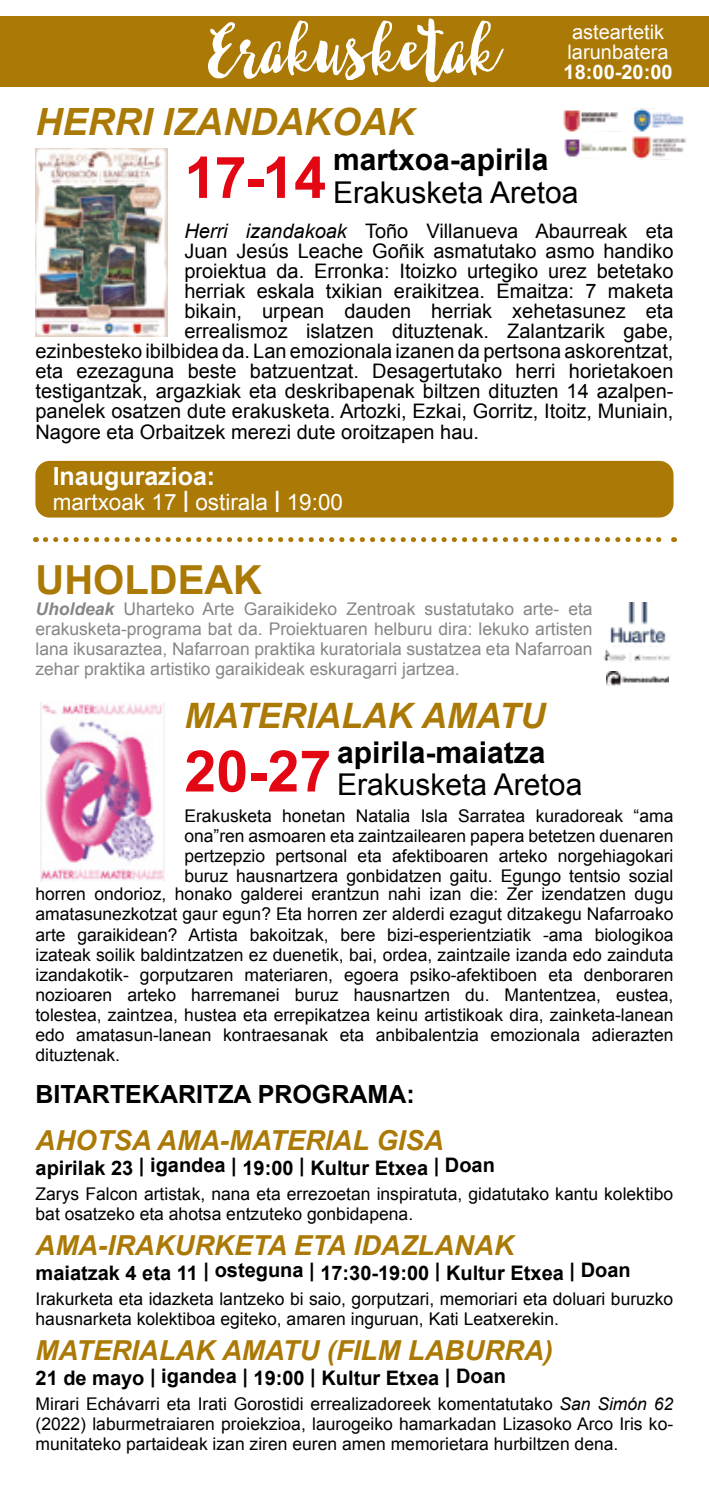
<style>
.page{position:relative;width:709px;height:1489px;background:#fff}
.page>*{position:absolute;margin:0;border:0;box-sizing:border-box;transform-origin:0 0}
.t1{font:75px "Fabulous Script";color:#fff}
.t2{font:700 57.5px "Arial";color:#e30613}
.t3{font:700 40px "Arial";color:#ab7905}
.t4{font:italic 700 37.5px "Arial";color:#ab7905}
.t5{font:italic 700 35px "Arial";color:#ab7905}
.t6{font:30px "Arial";color:#000}
.t7{font:700 30px "Arial";color:#000}
.t8{font:italic 700 27.5px "Arial";color:#ab7905}
.t9{font:700 25px "Arial";color:#000}
.t10{font:700 25px "Arial";color:#fff}
.t11{font:22.5px "Arial";color:#fff}
.t12{font:20px "Arial";color:#000}
.t13{font:700 20px "Arial";color:#000}
.t14{font:20px/20px "Arial";color:#fff}
.t15{font:700 20px "Arial";color:#fff}
.t16{font:17.5px/20px "Arial";color:#000;text-align:justify}
.t17{font:17.5px/20px "Arial";color:#878787;text-align:justify}
.s1{font-style:italic}
.s2{font-weight:700}
.s3{font-weight:700;font-style:italic}
</style>
<div class="page">
<div style="left:0;top:16px;width:709px;height:70px;background:#ab7905"></div>
<img style="left:36px;top:149px;width:131px;height:188px">
<div style="left:35px;top:461px;width:638px;height:56px;background:#ab7905;border-radius:14px"></div>
<svg style="left:45px;top:537px;width:629px;height:5px"></svg>
<img style="left:40px;top:702px;width:124px;height:179px">
<img style="left:610px;top:602px;width:56px;height:45px">
<img style="left:603px;top:649px;width:67px;height:13px">
<img style="left:606px;top:671px;width:62px;height:14px">
<img style="left:632px;top:136px;width:55px;height:23px">
<img style="left:630px;top:108px;width:54px;height:23px">
<img style="left:564px;top:139px;width:62px;height:18px">
<img style="left:563px;top:110px;width:55px;height:21px">
<h1 class="t1" style="left:210px;top:3px;width:290px">Erakusketak</h1>
<h3 class="t4" style="left:35px;top:98px;width:381px">HERRI IZANDAKOAK</h3>
<p class="t14" style="left:567px;top:22px;width:103px">asteartetik larunbatera</p>
<p class="t15" style="left:563px;top:58px;width:110px">18:00-20:00</p>
<h2 class="t2" style="left:184px;top:140px;width:143px">17-14</h2>
<h3 class="t7" style="left:333px;top:140px;width:217px">martxoa-apirila</h3>
<h3 class="t6" style="left:333px;top:173px;width:247px">Erakusketa Aretoa</h3>
<p class="t12" style="left:184px;top:218px;width:490px"><span class="s1">Herri izandakoak</span> Toño Villanueva Abaurreak eta</p>
<p class="t12" style="left:184px;top:238px;width:490px">Juan Jesús Leache Goñik asmatutako asmo handiko</p>
<p class="t12" style="left:184px;top:258px;width:490px">proiektua da. Erronka: Itoizko urtegiko urez betetako</p>
<p class="t12" style="left:184px;top:278px;width:490px">herriak eskala txikian eraikitzea. Emaitza: 7 maketa</p>
<p class="t12" style="left:184px;top:298px;width:490px">bikain, urpean dauden herriak xehetasunez eta</p>
<p class="t12" style="left:184px;top:318px;width:490px">errealismoz islatzen dituztenak. Zalantzarik gabe,</p>
<p class="t12" style="left:35px;top:338px;width:639px">ezinbesteko ibilbidea da. Lan emozionala izanen da pertsona askorentzat,</p>
<p class="t12" style="left:35px;top:358px;width:639px">eta ezezaguna beste batzuentzat. Desagertutako herri horietakoen</p>
<p class="t12" style="left:35px;top:378px;width:639px">testigantzak, argazkiak eta deskribapenak biltzen dituzten 14 azalpen-</p>
<p class="t12" style="left:35px;top:398px;width:639px">panelek osatzen dute erakusketa. Artozki, Ezkai, Gorritz, Itoitz, Muniain,</p>
<p class="t12" style="left:35px;top:418px;width:445px">Nagore eta Orbaitzek merezi dute oroitzapen hau.</p>
<h3 class="t10" style="left:53px;top:459px;width:164px">Inaugurazioa:</h3>
<p class="t11" style="left:53px;top:487px;width:292px">martxoak 17 <span class="s2">|</span> ostirala <span class="s2">|</span> 19:00</p>
<h3 class="t3" style="left:35px;top:553px;width:228px">UHOLDEAK</h3>
<p class="t17" style="left:35px;top:599px;width:558px"><span class="s3">Uholdeak</span> Uharteko Arte Garaikideko Zentroak sustatutako arte- eta erakusketa-programa bat da. Proiektuaren helburu dira: lekuko artisten lana ikusaraztea, Nafarroan praktika kuratoriala sustatzea eta Nafarroan zehar praktika artistiko garaikideak eskuragarri jartzea.</p>
<h3 class="t5" style="left:184px;top:693px;width:362px">MATERIALAK AMATU</h3>
<h2 class="t2" style="left:184px;top:733px;width:149px">20-27</h2>
<h3 class="t7" style="left:337px;top:732px;width:210px">apirila-maiatza</h3>
<h3 class="t6" style="left:337px;top:765px;width:247px">Erakusketa Aretoa</h3>
<p class="t16" style="left:184px;top:805px;width:490px">Erakusketa honetan Natalia Isla Sarratea kuradoreak “ama ona”ren asmoaren eta zaintzailearen papera betetzen duenaren pertzepzio pertsonal eta afektiboaren arteko norgehiagokari buruz hausnartzera gonbidatzen gaitu. Egungo tentsio sozial</p>
<p class="t16" style="left:35px;top:884px;width:639px">horren ondorioz, honako galderei erantzun nahi izan die: Zer izendatzen dugu amatasunezkotzat gaur egun? Eta horren zer alderdi ezagut ditzakegu Nafarroako arte garaikidean? Artista bakoitzak, bere bizi-esperientziatik -ama biologikoa izateak soilik baldintzatzen ez duenetik, bai, ordea, zaintzaile izanda edo zainduta izandakotik- gorputzaren materiaren, egoera psiko-afektiboen eta denboraren nozioaren arteko harremanei buruz hausnartzen du. Mantentzea, eustea, tolestea, zaintzea, hustea eta errepikatzea keinu artistikoak dira, zainketa-lanean edo amatasun-lanean kontraesanak eta anbibalentzia emozionala adierazten dituztenak.</p>
<h3 class="t9" style="left:35px;top:1077px;width:381px">BITARTEKARITZA PROGRAMA:</h3>
<h3 class="t8" style="left:36px;top:1122px;width:409px">AHOTSA AMA-MATERIAL GISA</h3>
<p class="t13" style="left:36px;top:1154px;width:461px">apirilak 23 | igandea | 19:00 | Kultur Etxea | Doan</p>
<p class="t16" style="left:36px;top:1183px;width:639px">Zarys Falcon artistak, nana eta errezoetan inspiratuta, gidatutako kantu kolektibo bat osatzeko eta ahotsa entzuteko gonbidapena.</p>
<h3 class="t8" style="left:36px;top:1227px;width:480px">AMA-IRAKURKETA ETA IDAZLANAK</h3>
<p class="t13" style="left:36px;top:1259px;width:596px">maiatzak 4 eta 11 | osteguna | 17:30-19:00 | Kultur Etxea | Doan</p>
<p class="t16" style="left:36px;top:1288px;width:639px">Irakurketa eta idazketa lantzeko bi saio, gorputzari, memoriari eta doluari buruzko hausnarketa kolektiboa egiteko, amaren inguruan, Kati Leatxerekin.</p>
<h3 class="t8" style="left:36px;top:1332px;width:519px">MATERIALAK AMATU (FILM LABURRA)</h3>
<p class="t13" style="left:36px;top:1364px;width:472px">21 de mayo | igandea | 19:00 | Kultur Etxea | Doan</p>
<p class="t16" style="left:36px;top:1393px;width:639px">Mirari Echávarri eta Irati Gorostidi errealizadoreek komentatutako <span class="s1">San Simón 62 </span>(2022) laburmetraiaren proiekzioa, laurogeiko hamarkadan Lizasoko Arco Iris ko&shy;munitateko partaideak izan ziren euren amen memorietara hurbiltzen dena.</p>
</div>
